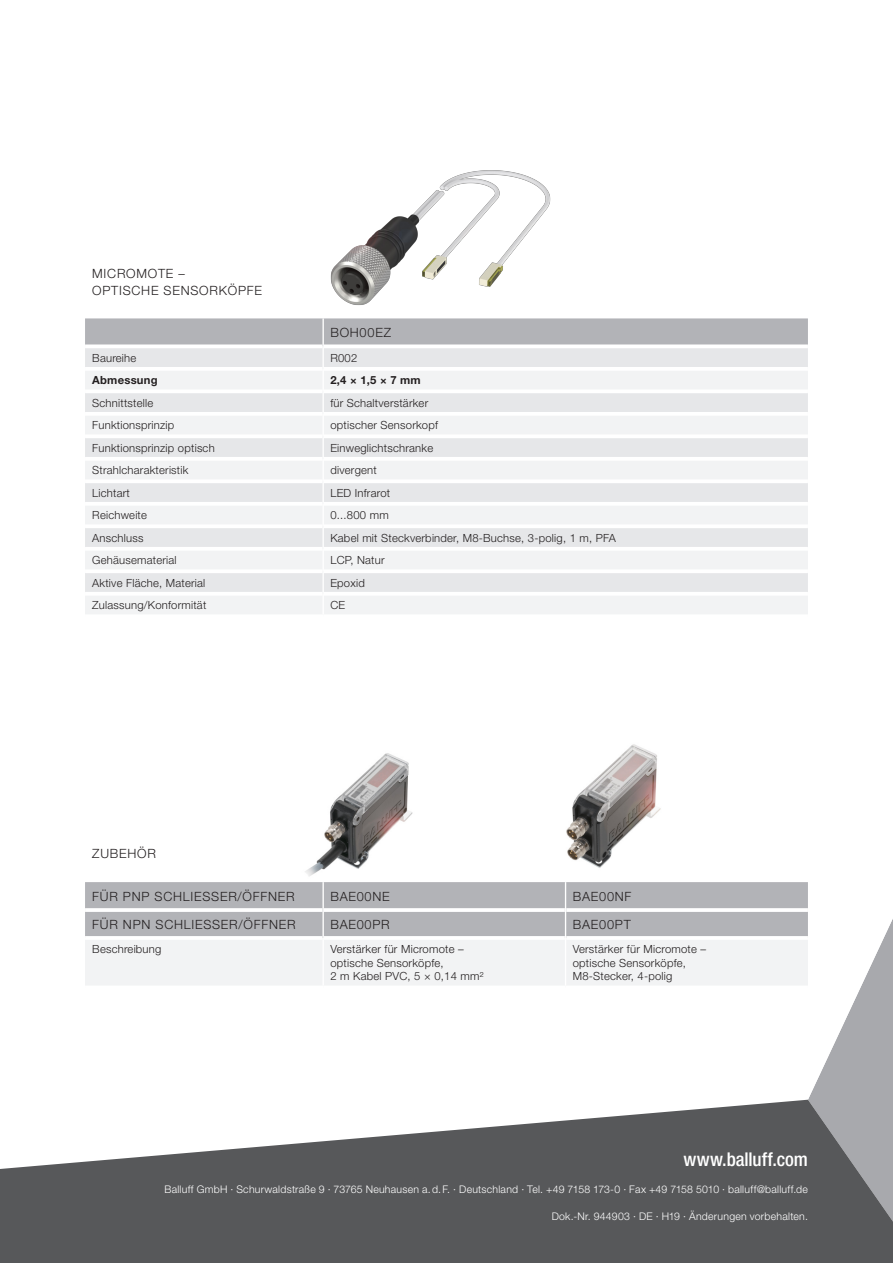
<style>
.page{position:relative;width:893px;height:1263px;background:#fff}
.page>*{position:absolute;margin:0;border:0;box-sizing:border-box;transform-origin:0 0}
._8Pt_Fließtext{font:500 condensed 19.05px "Helvetica Neue LT Pro";color:#fff}
.t1{font:300 12.75px/16.5px "Helvetica Neue LT Pro";letter-spacing:.06em;color:#231f20}
.t2{font:300 11.25px/13.5px "Helvetica Neue LT Pro";letter-spacing:.02em;color:#231f20}
.t3{font:700 11.25px "Helvetica Neue LT Pro";letter-spacing:.02em;color:#231f20}
._8Pt_Fließtext-2{font:300 10.5px "Helvetica Neue LT Pro";letter-spacing:.025em;color:#fff}
</style>
<div class="page">
<svg style="left:805px;top:919px;width:88px;height:181px"></svg>
<svg style="left:0;top:1100px;width:893px;height:163px;fill:#57585a"></svg>
<div style="left:85px;top:318px;width:723px;height:26px;background:#b2b3b7"></div>
<div style="left:85px;top:348px;width:723px;height:19px;background:#e6e7e9"></div>
<svg style="left:85px;top:371px;width:723px;height:243px;fill:#f2f3f4"></svg>
<svg style="left:85px;top:344px;width:234px;height:1px"></svg>
<svg style="left:561px;top:344px;width:247px;height:1px"></svg>
<hr style="left:85px;top:389px;width:237px;height:4px;background:#fff">
<hr style="left:324px;top:389px;width:484px;height:4px;background:#fff">
<hr style="left:85px;top:412px;width:237px;height:4px;background:#fff">
<hr style="left:324px;top:412px;width:484px;height:4px;background:#fff">
<hr style="left:85px;top:434px;width:237px;height:4px;background:#fff">
<hr style="left:324px;top:434px;width:484px;height:4px;background:#fff">
<hr style="left:85px;top:457px;width:237px;height:4px;background:#fff">
<hr style="left:324px;top:457px;width:484px;height:4px;background:#fff">
<hr style="left:85px;top:479px;width:237px;height:4px;background:#fff">
<hr style="left:324px;top:479px;width:484px;height:4px;background:#fff">
<hr style="left:85px;top:502px;width:237px;height:4px;background:#fff">
<hr style="left:324px;top:502px;width:484px;height:4px;background:#fff">
<hr style="left:85px;top:524px;width:237px;height:4px;background:#fff">
<hr style="left:324px;top:524px;width:484px;height:4px;background:#fff">
<hr style="left:85px;top:547px;width:237px;height:4px;background:#fff">
<hr style="left:324px;top:547px;width:484px;height:4px;background:#fff">
<hr style="left:85px;top:569px;width:237px;height:4px;background:#fff">
<hr style="left:324px;top:569px;width:484px;height:4px;background:#fff">
<hr style="left:85px;top:592px;width:237px;height:4px;background:#fff">
<hr style="left:324px;top:592px;width:484px;height:4px;background:#fff">
<hr style="left:322px;top:346px;width:2px;height:23px;background:#fff">
<hr style="left:322px;top:369px;width:2px;height:22px;background:#fff">
<hr style="left:322px;top:391px;width:2px;height:23px;background:#fff">
<hr style="left:322px;top:414px;width:2px;height:22px;background:#fff">
<hr style="left:322px;top:436px;width:2px;height:23px;background:#fff">
<hr style="left:322px;top:459px;width:2px;height:22px;background:#fff">
<hr style="left:322px;top:481px;width:2px;height:23px;background:#fff">
<hr style="left:322px;top:504px;width:2px;height:22px;background:#fff">
<hr style="left:322px;top:526px;width:2px;height:23px;background:#fff">
<hr style="left:322px;top:549px;width:2px;height:22px;background:#fff">
<hr style="left:322px;top:571px;width:2px;height:23px;background:#fff">
<hr style="left:322px;top:594px;width:2px;height:20px;background:#fff">
<img style="left:319px;top:170px;width:242px;height:189px">
<img style="left:305px;top:753px;width:108px;height:123px">
<hr style="left:566px;top:985px;width:242px;height:4px;background:#fff">
<svg style="left:85px;top:882px;width:723px;height:103px"></svg>
<hr style="left:322px;top:938px;width:2px;height:47px;background:#fff">
<hr style="left:565px;top:938px;width:1px;height:47px;background:#fff">
<img style="left:566px;top:744px;width:95px;height:124px">
<p class="t1" style="left:92px;top:265px;width:171px">MICROMOTE –<br>OPTISCHE SENSORKÖPFE</p>
<p class="t1" style="left:330px;top:324px;width:62px">BOH00EZ</p>
<p class="t2" style="left:92px;top:351px;width:46px">Baureihe</p>
<p class="t2" style="left:330px;top:351px;width:28px">R002</p>
<p class="t3" style="left:92px;top:373px;width:67px">Abmessung</p>
<p class="t3" style="left:330px;top:373px;width:92px">2,4 × 1,5 × 7 mm</p>
<p class="t2" style="left:92px;top:396px;width:63px">Schnittstelle</p>
<p class="t2" style="left:330px;top:396px;width:99px">für Schaltverstärker</p>
<p class="t2" style="left:92px;top:418px;width:84px">Funktionsprinzip</p>
<p class="t2" style="left:330px;top:418px;width:109px">optischer Sensorkopf</p>
<p class="t2" style="left:92px;top:441px;width:124px">Funktionsprinzip optisch</p>
<p class="t2" style="left:330px;top:441px;width:104px">Einweglichtschranke</p>
<p class="t2" style="left:92px;top:463px;width:98px">Strahlcharakteristik</p>
<p class="t2" style="left:330px;top:463px;width:48px">divergent</p>
<p class="t2" style="left:92px;top:486px;width:39px">Lichtart</p>
<p class="t2" style="left:330px;top:486px;width:61px">LED Infrarot</p>
<p class="t2" style="left:92px;top:508px;width:56px">Reichweite</p>
<p class="t2" style="left:330px;top:508px;width:60px">0...800 mm</p>
<p class="t2" style="left:92px;top:531px;width:53px">Anschluss</p>
<p class="t2" style="left:330px;top:531px;width:287px">Kabel mit Steckverbinder, M8-Buchse, 3-polig, 1 m, PFA</p>
<p class="t2" style="left:92px;top:553px;width:86px">Gehäusematerial</p>
<p class="t2" style="left:330px;top:553px;width:56px">LCP, Natur</p>
<p class="t2" style="left:92px;top:575px;width:115px">Aktive Fläche, Material</p>
<p class="t2" style="left:330px;top:575px;width:36px">Epoxid</p>
<p class="t2" style="left:92px;top:598px;width:116px">Zulassung/Konformität</p>
<p class="t2" style="left:330px;top:598px;width:16px">CE</p>
<p class="t1" style="left:92px;top:845px;width:65px">ZUBEHÖR</p>
<p class="t1" style="left:92px;top:887px;width:204px">FÜR PNP SCHLIESSER/ÖFFNER</p>
<p class="t1" style="left:330px;top:887px;width:61px">BAE00NE</p>
<p class="t1" style="left:573px;top:887px;width:60px">BAE00NF</p>
<p class="t1" style="left:92px;top:915px;width:205px">FÜR NPN SCHLIESSER/ÖFFNER</p>
<p class="t1" style="left:330px;top:915px;width:61px">BAE00PR</p>
<p class="t1" style="left:573px;top:915px;width:59px">BAE00PT</p>
<p class="t2" style="left:92px;top:942px;width:71px">Beschreibung</p>
<p class="t2" style="left:330px;top:942px;width:155px">Verstärker für Micromote – optische Sensorköpfe,<br>2 m Kabel PVC, 5 × 0,14 mm²</p>
<p class="t2" style="left:573px;top:942px;width:135px">Verstärker für Micromote – optische Sensorköpfe,<br>M8-Stecker, 4-polig</p>
<p class="_8Pt_Fließtext" style="left:683px;top:1148px;width:126px">www.balluff.com</p>
<p class="_8Pt_Fließtext-2" style="left:164px;top:1183px;width:645px">Balluff GmbH · Schurwaldstraße 9 · 73765 Neuhausen a.d. F. · Deutschland · Tel. +49 7158 173-0 · Fax +49 7158 5010 · balluff@balluff.de</p>
<p class="_8Pt_Fließtext-2" style="left:552px;top:1210px;width:258px">Dok.-Nr. 944903 · DE · H19 · Änderungen vorbehalten.</p>
</div>
